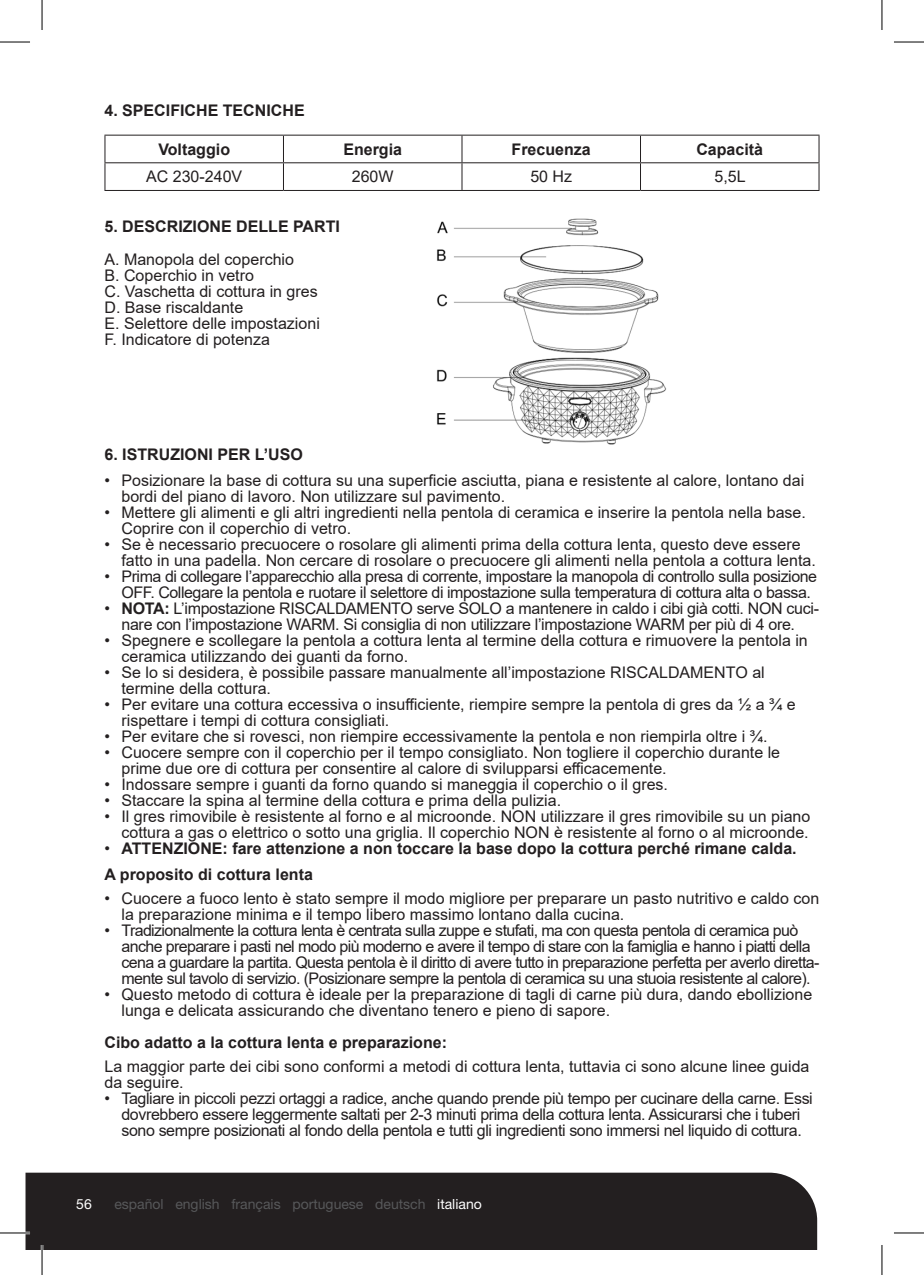
<style>
.page{position:relative;width:924px;height:1275px;background:#fff}
.page>*{position:absolute;margin:0;border:0;box-sizing:border-box;transform-origin:0 0}
.Instrucciones{font:16px/16px "Arial";color:#231f20}
.Instrucciones-2{font:16px/16px "Arial";letter-spacing:-.04em;color:#231f20}
.Instrucciones-3{font:16px/16px "Arial";letter-spacing:-.025em;color:#231f20;text-align:center}
.Instrucciones-4{font:700 16px "Arial";color:#231f20}
.Instrucciones-5{font:16px/16px "Arial";letter-spacing:-.03em;color:#231f20}
.Instrucciones-6{font:16px/16px "Arial";letter-spacing:-.02em;color:#231f20;text-align:center}
.t1{font:14px "Helvetica Neue LT Std";color:#57585a}
.t2{font:14px "Helvetica Neue LT Std";color:#fff}
.s1{font-weight:700}
.s2{font-weight:400}
.s3{color:#fff}
</style>
<div class="page">
<div style="left:25px;top:1172px;width:791px;height:78px;background:#231f20"></div>
<hr style="left:104px;top:135px;width:179px;height:1px;background:#231f20">
<hr style="left:283px;top:135px;width:179px;height:1px;background:#231f20">
<hr style="left:462px;top:135px;width:178px;height:1px;background:#231f20">
<hr style="left:640px;top:135px;width:179px;height:1px;background:#231f20">
<hr style="left:104px;top:162px;width:179px;height:1px;background:#231f20">
<svg style="left:104px;top:136px;width:1px;height:54px"></svg>
<hr style="left:283px;top:162px;width:179px;height:1px;background:#231f20">
<svg style="left:283px;top:136px;width:1px;height:54px"></svg>
<hr style="left:462px;top:162px;width:178px;height:1px;background:#231f20">
<svg style="left:461px;top:136px;width:1px;height:54px"></svg>
<hr style="left:640px;top:162px;width:179px;height:1px;background:#231f20">
<svg style="left:818px;top:136px;width:1px;height:54px"></svg>
<hr style="left:104px;top:190px;width:179px;height:1px;background:#231f20">
<hr style="left:283px;top:190px;width:179px;height:1px;background:#231f20">
<hr style="left:462px;top:190px;width:178px;height:1px;background:#231f20">
<hr style="left:640px;top:190px;width:179px;height:1px;background:#231f20">
<img style="left:437px;top:218px;width:229px;height:227px">
<hr style="left:0;top:1231px;width:30px;height:3px;background:#fff">
<hr style="left:41px;top:1245px;width:2px;height:30px;background:#fff">
<hr style="left:0;top:42px;width:30px;height:1px;background:#000">
<hr style="left:893px;top:42px;width:30px;height:1px;background:#000">
<hr style="left:0;top:1232px;width:30px;height:1px;background:#000">
<hr style="left:893px;top:1232px;width:30px;height:1px;background:#000">
<hr style="left:42px;top:0;width:1px;height:30px;background:#000">
<hr style="left:42px;top:1245px;width:1px;height:30px;background:#000">
<hr style="left:881px;top:0;width:1px;height:30px;background:#000">
<hr style="left:881px;top:1245px;width:1px;height:30px;background:#000">
<p class="Instrucciones-4" style="left:104px;top:99px;width:202px">4. SPECIFICHE TECNICHE</p>
<p class="Instrucciones-4" style="left:158px;top:138px;width:73px">Voltaggio</p>
<p class="Instrucciones-4" style="left:343px;top:138px;width:60px">Energia</p>
<p class="Instrucciones-4" style="left:511px;top:138px;width:81px">Frecuenza</p>
<p class="Instrucciones-4" style="left:696px;top:138px;width:68px">Capacità</p>
<p class="Instrucciones" style="left:146px;top:169px;width:98px">AC 230-240V</p>
<p class="Instrucciones" style="left:351px;top:169px;width:43px">260W</p>
<p class="Instrucciones" style="left:530px;top:169px;width:43px">50 Hz</p>
<p class="Instrucciones" style="left:714px;top:169px;width:33px">5,5L</p>
<p class="Instrucciones-4" style="left:104px;top:215px;width:237px">5. DESCRIZIONE DELLE PARTI</p>
<p class="Instrucciones" style="left:104px;top:251px;width:191px">A. Manopola del coperchio</p>
<p class="Instrucciones" style="left:104px;top:267px;width:151px">B. Coperchio in vetro</p>
<p class="Instrucciones" style="left:104px;top:283px;width:215px">C. Vaschetta di cottura in gres</p>
<p class="Instrucciones" style="left:104px;top:299px;width:140px">D. Base riscaldante</p>
<p class="Instrucciones" style="left:104px;top:315px;width:217px">E. Selettore delle impostazioni</p>
<p class="Instrucciones" style="left:104px;top:331px;width:167px">F. Indicatore di potenza</p>
<p class="Instrucciones-4" style="left:104px;top:443px;width:200px">6. ISTRUZIONI PER L’USO</p>
<p class="Instrucciones" style="left:121px;top:472px;width:684px;text-indent:-17px">• Posizionare la base di cottura su una superficie asciutta, piana e resistente al calore, lontano dai bordi del piano di lavoro. Non utilizzare sul pavimento.</p>
<p class="Instrucciones" style="left:121px;top:504px;width:685px;text-indent:-17px">• Mettere gli alimenti e gli altri ingredienti nella pentola di ceramica e inserire la pentola nella base.<br>Coprire con il coperchio di vetro.</p>
<p class="Instrucciones" style="left:121px;top:536px;width:695px;text-indent:-17px">• Se è necessario precuocere o rosolare gli alimenti prima della cottura lenta, questo deve essere fatto in una padella. Non cercare di rosolare o precuocere gli alimenti nella pentola a cottura lenta.</p>
<p class="Instrucciones-5" style="left:121px;top:568px;width:697px;text-indent:-17px">• Prima di collegare l’apparecchio alla presa di corrente, impostare la manopola di controllo sulla posizione<br>OFF. Collegare la pentola e ruotare il selettore di impostazione sulla temperatura di cottura alta o bassa.</p>
<p class="Instrucciones-6" style="left:104px;top:600px;width:716px">• <span class="s1">NOTA:</span> L’impostazione RISCALDAMENTO serve SOLO a mantenere in caldo i cibi già cotti. NON cuci&shy;nare con l’impostazione WARM. Si consiglia di non utilizzare l’impostazione WARM per più di 4 ore.</p>
<p class="Instrucciones" style="left:121px;top:632px;width:687px;text-indent:-17px">• Spegnere e scollegare la pentola a cottura lenta al termine della cottura e rimuovere la pentola in ceramica utilizzando dei guanti da forno.</p>
<p class="Instrucciones" style="left:121px;top:664px;width:644px;text-indent:-17px">• Se lo si desidera, è possibile passare manualmente all’impostazione RISCALDAMENTO al termine della cottura.</p>
<p class="Instrucciones" style="left:121px;top:696px;width:675px;text-indent:-17px">• Per evitare una cottura eccessiva o insufficiente, riempire sempre la pentola di gres da ½ a ¾ e rispettare i tempi di cottura consigliati.</p>
<p class="Instrucciones" style="left:104px;top:728px;width:664px">• Per evitare che si rovesci, non riempire eccessivamente la pentola e non riempirla oltre i ¾.</p>
<p class="Instrucciones" style="left:121px;top:744px;width:660px;text-indent:-17px">• Cuocere sempre con il coperchio per il tempo consigliato. Non togliere il coperchio durante le prime due ore di cottura per consentire al calore di svilupparsi efficacemente.</p>
<p class="Instrucciones" style="left:104px;top:776px;width:565px">• Indossare sempre i guanti da forno quando si maneggia il coperchio o il gres.</p>
<p class="Instrucciones" style="left:104px;top:792px;width:458px">• Staccare la spina al termine della cottura e prima della pulizia.</p>
<p class="Instrucciones" style="left:104px;top:808px;width:707px;text-align:right">• Il gres rimovibile è resistente al forno e al microonde. NON utilizzare il gres rimovibile su un piano cottura a gas o elettrico o sotto una griglia. Il coperchio NON è resistente al forno o al microonde.</p>
<p class="Instrucciones-4" style="left:104px;top:837px;width:693px"><span class="s2">•</span> ATTENZIONE: fare attenzione a non toccare la base dopo la cottura perché rimane calda.</p>
<p class="Instrucciones-4" style="left:104px;top:863px;width:210px">A proposito di cottura lenta</p>
<p class="Instrucciones" style="left:121px;top:890px;width:699px;text-indent:-17px">• Cuocere a fuoco lento è stato sempre il modo migliore per preparare un pasto nutritivo e caldo con la preparazione minima e il tempo libero massimo lontano dalla cucina.</p>
<p class="Instrucciones-2" style="left:121px;top:922px;width:699px;text-indent:-17px">• Tradizionalmente la cottura lenta è centrata sulla zuppe e stufati, ma con questa pentola di ceramica può anche preparare i pasti nel modo più moderno e avere il tempo di stare con la famiglia e hanno i piatti della cena a guardare la partita. Questa pentola è il diritto di avere tutto in preparazione perfetta per averlo diretta&shy;mente sul tavolo di servizio. (Posizionare sempre la pentola di ceramica su una stuoia resistente al calore).</p>
<p class="Instrucciones" style="left:121px;top:986px;width:692px;text-indent:-17px">• Questo metodo di cottura è ideale per la preparazione di tagli di carne più dura, dando ebollizione lunga e delicata assicurando che diventano tenero e pieno di sapore.</p>
<p class="Instrucciones-4" style="left:104px;top:1031px;width:344px">Cibo adatto a la cottura lenta e preparazione:</p>
<p class="Instrucciones" style="left:104px;top:1058px;width:706px">La maggior parte dei cibi sono conformi a metodi di cottura lenta, tuttavia ci sono alcune linee guida da seguire.</p>
<p class="Instrucciones-3" style="left:104px;top:1090px;width:709px">• Tagliare in piccoli pezzi ortaggi a radice, anche quando prende più tempo per cucinare della carne. Essi dovrebbero essere leggermente saltati per 2-3 minuti prima della cottura lenta. Assicurarsi che i tuberi sono sempre posizionati al fondo della pentola e tutti gli ingredienti sono immersi nel liquido di cottura.</p>
<p class="t2" style="left:76px;top:1195px;width:17px">56</p>
<p class="t1" style="left:114px;top:1195px;width:369px">español english français portuguese deutsch <span class="s3">italiano</span></p>
</div>
